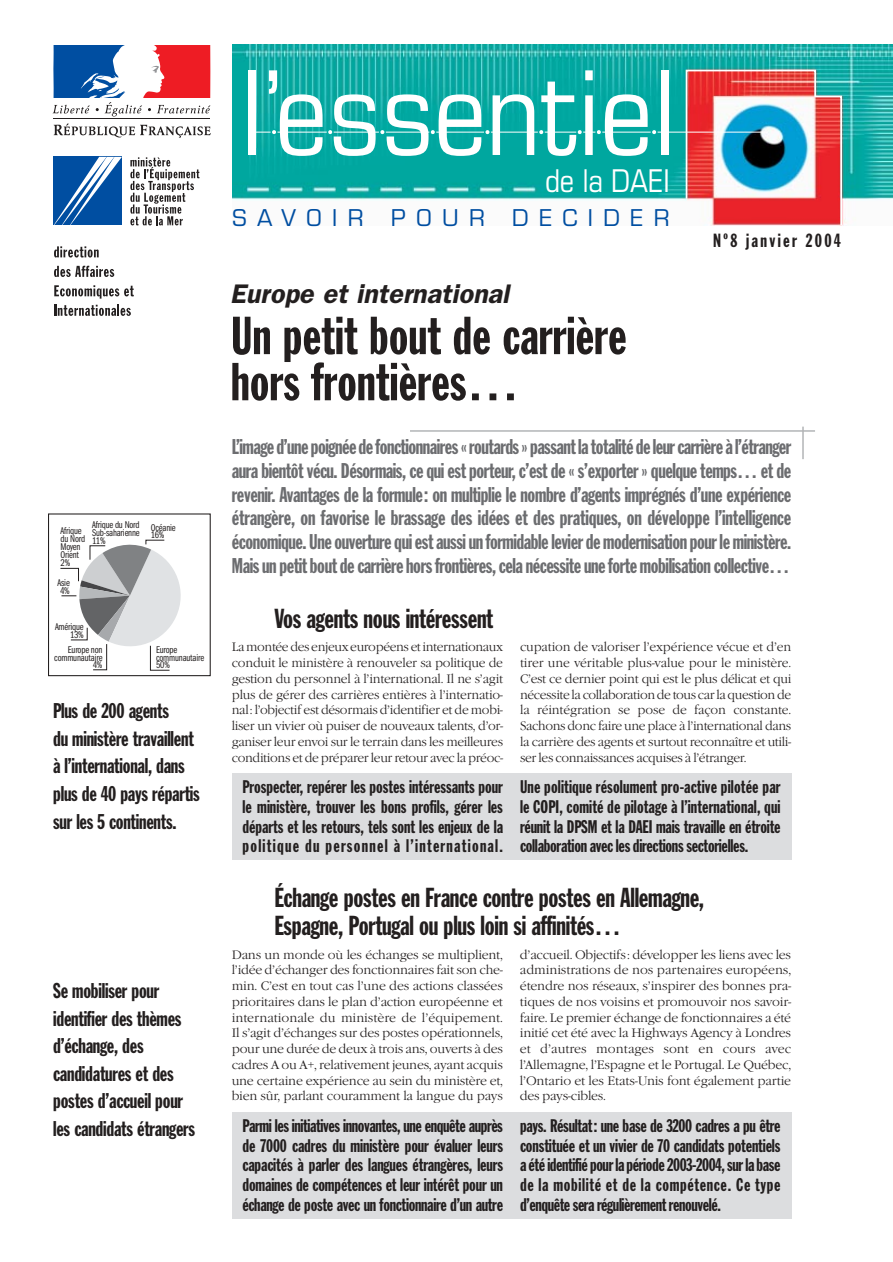
<style>
.page{position:relative;width:893px;height:1262px;background:#fff}
.page>*{position:absolute;margin:0;border:0;box-sizing:border-box;transform-origin:0 0}
.t1{font:condensed 116.85px "Eurostile";letter-spacing:-.01em;color:#fff}
.t2{font:52.5px/46.2px "Franklin Gothic Extra Cond";letter-spacing:.005em;color:#231f1f}
.t3{font:condensed 31.35px "Eurostile";letter-spacing:-.01em;color:#fff}
.t4{font:27px/27.6px "Franklin Gothic Extra Cond";letter-spacing:-.01em;color:#231f1f}
.t5{font:italic 600 27px "Franklin Gothic";color:#231f1f}
.t6{font:22.5px "Eurostile";letter-spacing:.465em;color:#004ea1}
.t7{font:21px/23.7px "Franklin Gothic Extra Cond";letter-spacing:-.02em;color:#6c6d70;text-align:justify}
.t8{font:21px/27.6px "Franklin Gothic Extra Cond";letter-spacing:-.01em;color:#231f1f}
.t9{font:18.75px "Franklin Gothic Extra Cond";letter-spacing:.125em;color:#231f1f}
.t10{font:18px/19.6px "Franklin Gothic Extra Cond";letter-spacing:-.015em;color:#231f1f;text-align:justify}
.t11{font:300 12.75px/15.8px "Garamond Itc T";letter-spacing:-.03em;color:#231f1f;text-align:justify}
.t12{font:extra-condensed 10.2px/7.9px "Franklin Gothic Itc T";letter-spacing:-.015em;color:#231f1f}
</style>
<div class="page">
<img style="left:233px;top:45px;width:659px;height:180px">
<svg style="left:684px;top:69px;width:158px;height:157px"></svg>
<hr style="left:252px;top:132px;width:515px;height:1px;background:#fff">
<div style="left:327px;top:129px;width:7px;height:7px;border:1px solid #00aaa2;border-radius:50%"></div>
<div style="left:379px;top:129px;width:7px;height:7px;border:1px solid #00aaa2;border-radius:50%"></div>
<div style="left:429px;top:129px;width:7px;height:7px;border:1px solid #00aaa2;border-radius:50%"></div>
<div style="left:484px;top:129px;width:7px;height:7px;border:1px solid #00aaa2;border-radius:50%"></div>
<div style="left:576px;top:129px;width:7px;height:7px;border:1px solid #00aaa2;border-radius:50%"></div>
<svg style="left:538px;top:129px;width:6px;height:6px"></svg>
<div style="left:537px;top:129px;width:7px;height:7px;border:1px solid #00aaa2;border-radius:50%"></div>
<div style="left:595px;top:129px;width:7px;height:7px;border:1px solid #00aaa2;border-radius:50%"></div>
<svg style="left:651px;top:129px;width:6px;height:6px"></svg>
<div style="left:650px;top:129px;width:7px;height:7px;border:1px solid #00aaa2;border-radius:50%"></div>
<svg style="left:271px;top:129px;width:6px;height:6px"></svg>
<div style="left:270px;top:129px;width:7px;height:7px;border:1px solid #00aaa2;border-radius:50%"></div>
<svg style="left:54px;top:246px;width:45px;height:11px"></svg>
<svg style="left:54px;top:266px;width:60px;height:11px"></svg>
<svg style="left:54px;top:285px;width:80px;height:14px"></svg>
<svg style="left:54px;top:305px;width:77px;height:11px"></svg>
<svg style="left:130px;top:157px;width:69px;height:68px"></svg>
<svg style="left:54px;top:157px;width:68px;height:68px;background:#2c6db1"></svg>
<svg style="left:54px;top:123px;width:157px;height:15px"></svg>
<hr style="left:53px;top:119px;width:157px;height:1px;background:#231f1f">
<svg style="left:53px;top:45px;width:157px;height:71px"></svg>
<hr style="left:410px;top:430px;width:405px;height:2px;background:#b2b4b6">
<hr style="left:802px;top:426px;width:1px;height:33px;background:#b2b4b6">
<div style="left:232px;top:773px;width:559px;height:87px;background:#dcdddf"></div>
<div style="left:232px;top:1112px;width:559px;height:106px;background:#dcdddf"></div>
<svg style="left:60px;top:539px;width:121px;height:131px"></svg>
<div style="left:48px;top:513px;width:163px;height:163px;border:1px solid #231f1f"></div>
<p class="t12" style="left:60px;top:528px;width:26px">Afrique du Nord<br>Moyen<br>Orient<br>2%</p>
<p class="t12" style="left:92px;top:521px;width:49px;text-align:justify">Afrique du Nord Sub-saharienne 11%</p>
<p class="t12" style="left:151px;top:524px;width:26px">Océanie<br>16%</p>
<p class="t12" style="left:58px;top:580px;width:14px">Asie<br>4%</p>
<p class="t12" style="left:55px;top:624px;width:30px;text-align:right">Amérique<br>13%</p>
<p class="t12" style="left:54px;top:646px;width:50px;text-align:right">Europe non communautaire<br>4%</p>
<p class="t12" style="left:156px;top:646px;width:50px">Europe communautaire<br>50%</p>
<h3 class="t8" style="left:53px;top:698px;width:148px">Plus de 200 agents<br>du ministère travaillent à l’international, dans plus de 40 pays répartis sur les 5 continents.</h3>
<h3 class="t8" style="left:53px;top:978px;width:143px">Se mobiliser pour identifier des thèmes d’échange, des candidatures et des postes d’accueil pour les candidats étrangers</h3>
<h1 class="t1" style="left:240px;top:70px;width:437px">l’essentiel</h1>
<h3 class="t3" style="left:545px;top:169px;width:127px">de la DAEI</h3>
<h3 class="t6" style="left:232px;top:209px;width:438px">SAVOIR POUR DECIDER</h3>
<h3 class="t9" style="left:713px;top:234px;width:129px">Nº8 janvier 2004</h3>
<h3 class="t5" style="left:230px;top:285px;width:281px">Europe et international</h3>
<h2 class="t2" style="left:231px;top:316px;width:397px">Un petit bout de carrière hors frontières…</h2>
<p class="t7" style="left:232px;top:436px;width:561px">L’image d’une poignée de fonctionnaires « routards » passant la totalité de leur carrière à l’étranger aura bientôt vécu. Désormais, ce qui est porteur, c’est de « s’exporter » quelque temps… et de revenir. Avantages de la formule: on multiplie le nombre d’agents imprégnés d’une expérience étrangère, on favorise le brassage des idées et des pratiques, on développe l’intelligence économique. Une ouverture qui est aussi un formidable levier de modernisation pour le ministère.<br>Mais un petit bout de carrière hors frontières, cela nécessite une forte mobilisation collective…</p>
<h3 class="t4" style="left:274px;top:606px;width:220px">Vos agents nous intéressent</h3>
<p class="t11" style="left:232px;top:640px;width:273px">La montée des enjeux européens et internationaux conduit le ministère à renouveler sa politique de gestion du personnel à l’international. Il ne s’agit plus de gérer des carrières entières à l’internatio&shy;nal: l’objectif est désormais d’identifier et de mobi&shy;liser un vivier où puiser de nouveaux talents, d’or&shy;ganiser leur envoi sur le terrain dans les meilleures conditions et de préparer leur retour avec la préoc-</p>
<p class="t11" style="left:520px;top:640px;width:273px">cupation de valoriser l’expérience vécue et d’en tirer une véritable plus-value pour le ministère.<br>C’est ce dernier point qui est le plus délicat et qui nécessite la collaboration de tous car la question de la réintégration se pose de façon constante.<br>Sachons donc faire une place à l’international dans la carrière des agents et surtout reconnaître et utili&shy;ser les connaissances acquises à l’étranger.</p>
<h3 class="t10" style="left:242px;top:778px;width:262px">Prospecter, repérer les postes intéressants pour le ministère, trouver les bons profils, gérer les départs et les retours, tels sont les enjeux de la politique du personnel à l’international.</h3>
<h3 class="t10" style="left:520px;top:778px;width:262px">Une politique résolument pro-active pilotée par le COPI, comité de pilotage à l’international, qui réunit la DPSM et la DAEI mais travaille en étroite collaboration avec les directions sectorielles.</h3>
<h3 class="t4" style="left:274px;top:886px;width:431px">Échange postes en France contre postes en Allemagne,<br>Espagne, Portugal ou plus loin si affinités…</h3>
<p class="t11" style="left:232px;top:947px;width:273px">Dans un monde où les échanges se multiplient, l’idée d’échanger des fonctionnaires fait son che&shy;min. C’est en tout cas l’une des actions classées prioritaires dans le plan d’action européenne et internationale du ministère de l’équipement.<br>Il s’agit d’échanges sur des postes opérationnels, pour une durée de deux à trois ans, ouverts à des cadres A ou A+, relativement jeunes, ayant acquis une certaine expérience au sein du ministère et, bien sûr, parlant couramment la langue du pays</p>
<p class="t11" style="left:520px;top:947px;width:273px">d’accueil. Objectifs: développer les liens avec les administrations de nos partenaires européens, étendre nos réseaux, s’inspirer des bonnes pra&shy;tiques de nos voisins et promouvoir nos savoir&shy;faire. Le premier échange de fonctionnaires a été initié cet été avec la Highways Agency à Londres et d’autres montages sont en cours avec l’Allemagne, l’Espagne et le Portugal. Le Québec, l’Ontario et les Etats-Unis font également partie des pays-cibles.</p>
<p class="t10" style="left:242px;top:1117px;width:262px">Parmi les initiatives innovantes, une enquête auprès de 7000 cadres du ministère pour évaluer leurs capacités à parler des langues étrangères, leurs domaines de compétences et leur intérêt pour un échange de poste avec un fonctionnaire d’un autre</p>
<h3 class="t10" style="left:520px;top:1117px;width:262px">pays. Résultat: une base de 3200 cadres a pu être constituée et un vivier de 70 candidats potentiels a été identifié pour la période 2003-2004, sur la base de la mobilité et de la compétence. Ce type d’enquête sera régulièrement renouvelé.</h3>
</div>
